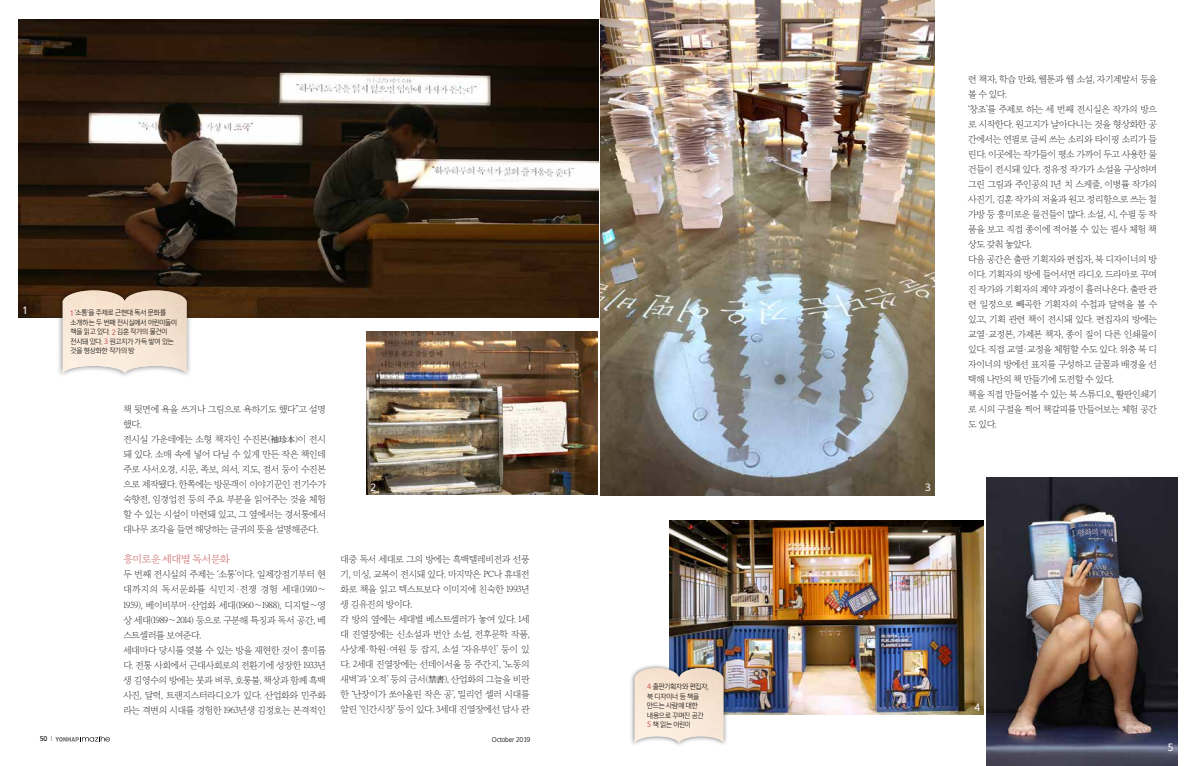
<style>
.page{position:relative;width:1197px;height:766px;background:#fff}
.page>*{position:absolute;margin:0;border:0;box-sizing:border-box;transform-origin:0 0}
.t1{font:10px "Yoon Myungjo Pro 730";letter-spacing:-.04em;color:#ce6a6d}
.t2{font:9.5px "Yoon Gothic Pro 760";color:#fff}
.t3{font:9.2px/15px "Yoon Myungjo Pro 710";letter-spacing:-.05em;color:#000}
.t4{font:7px/9.5px "Yoon Gothic Pro 730";letter-spacing:-.02em;color:#000;scale:.96 1}
.t5{font:500 7px "Arita Heiti";letter-spacing:-.025em;color:#000}
.t6{font:700 7px "Arita Heiti";color:#000}
.s1{font-family:"Yoon Gothic Pro 770";color:#ce6a6d}
.s2{font-weight:300}
</style>
<div class="page">
<svg style="left:55px;top:736px;width:55px;height:5px"></svg>
<img style="left:19px;top:20px;width:579px;height:297px">
<img style="left:600px;top:0;width:334px;height:495px">
<img style="left:669px;top:520px;width:314px;height:194px">
<img style="left:366px;top:331px;width:231px;height:164px">
<div style="left:57px;top:284px;width:135px;height:94px;background:#000;opacity:.5"></div>
<img style="left:63px;top:290px;width:124px;height:83px">
<div style="left:629px;top:663px;width:99px;height:84px;background:#000;opacity:.5"></div>
<img style="left:634px;top:668px;width:89px;height:74px">
<img style="left:986px;top:477px;width:190px;height:288px">
<p class="t2" style="left:23px;top:304px;width:5px">1</p>
<p class="t4" style="left:70px;top:308px;width:113px"><span class="s1">1</span> ‘소통’을 주제로 근현대 독서 문화를 소개하는 두 번째 전시실에서 어린이들이 책을 읽고 있다. <span class="s1">2</span> 김훈 작가의 물건이 전시돼 있다. <span class="s1">3</span> 원고지가 가득 쌓여 있는 것을 형상화한 작가의 방</p>
<p class="t3" style="left:123px;top:401px;width:204px">책 뒷면에 욕을 쓰거나 그림으로 욕하기도 했다”고 설명 했다.<br>전시실 가운데에는 소형 책자인 수진본(袖珍本)이 전시 돼 있다. 소매 속에 넣어 다닐 수 있게 만든 작은 책인데 주로 사서오경, 시문, 족보, 의서, 지도, 점서 등이 수진본 으로 제작됐다. 한쪽에는 방문객이 이야기꾼인 전기수가 숙향전, 임경업전 등의 주요 부분을 읽어주는 것을 체험 할 수 있는 시설이 마련돼 있고, 그 옆에서는 경서통에서 대나무 조각을 들면 해당하는 글귀의 뜻을 설명해준다.</p>
<p class="t1" style="left:123px;top:553px;width:108px">흥미로운 세대별 독서문화</p>
<p class="t3" style="left:123px;top:566px;width:204px">두 번째 전시실의 주제는 ‘소통’이다. 일제강점기부터 현 대까지의 독서문화를 식민지·전쟁 경험 세대(1910∼<br>1959), 베이비부머·산업화 세대(1960∼1988), 디지털∼영 상 세대(1989∼2014) 등으로 구분해 특징과 독서 공간, 베 스트셀러를 보여준다.<br>세대마다 당시를 엿볼 수 있는 방을 재현한 것이 흥미롭 다. 전통 사회에서 근대사회로의 전환기에 성장한 1933년 생 김영수의 방에는 붓과 벼루, 호롱불, 책상과 함께 흑백 사진, 달력, 트랜지스터라디오가 있다. 산업화와 민주화 라는 격변의 시대를 경험한 1963년생 김정호는 본격적인</p>
<p class="t2" style="left:370px;top:481px;width:7px">2</p>
<p class="t2" style="left:925px;top:481px;width:7px">3</p>
<p class="t3" style="left:340px;top:551px;width:191px">대중 독서 세대로 그의 방에는 흑백텔레비전과 선풍 기, 미싱, 교복이 전시돼 있다. 마지막은 PC나 휴대전 화로 책을 읽고 텍스트보다 이미지에 친숙한 1993년 생 김유진의 방이다.<br>각 방의 옆에는 세대별 베스트셀러가 놓여 있다. 1세 대 진열장에는 신소설과 번안 소설, 전후문학 작품, 사상계·학원·여원 등 잡지, 소설 ‘자유부인’ 등이 있 다. 2세대 진열장에는 선데이서울 등 주간지, ‘노동의 새벽’과 ‘오적’ 등의 금서(禁書), 산업화의 그늘을 비판 한 ‘난장이가 쏘아올린 작은 공’, 밀리언 셀러 시대를 알린 ‘인간시장’ 등이 있다. 3세대 진열장에선 답사 관</p>
<p class="t4" style="left:647px;top:682px;width:66px"><span class="s1">4</span> 출판기획자와 편집자, 북 디자이너 등 책을 만드는 사람에 대한 내용으로 꾸며진 공간<br><span class="s1">5</span> 책 읽는 어린이</p>
<p class="t6" style="left:40px;top:734px;width:14px">50 <span class="s2">I</span></p>
<p class="t5" style="left:492px;top:735px;width:40px">October 2019</p>
<p class="t3" style="left:968px;top:71px;width:191px">련 책자, 학습 만화, 웹툰과 웹 소설, 자기계발서 등을 볼 수 있다.<br>‘창조’를 주제로 하는 세 번째 전시실은 작가의 방으 로 시작한다. 원고지가 날아다니는 것을 형상화한 공 간에서는 연필로 글씨 쓰는 소리와 타이핑 소리가 들 린다. 이곳에는 작가들이 평소 가까이 두고 사용한 물 건들이 전시돼 있다. 정유정 작가가 소설을 구상하며 그린 그림과 주인공의 1년 치 스케줄, 이병률 작가의 사진기, 김훈 작가의 저울과 원고 정리함으로 쓰는 철 가방 등 흥미로운 물건들이 많다. 소설, 시, 수필 등 작 품을 보고 직접 종이에 적어볼 수 있는 필사 체험 책 상도 갖춰 놓았다.<br>다음 공간은 출판 기획자와 편집자, 북 디자이너의 방 이다. 기획자의 방에 들어서면 라디오 드라마로 꾸며 진 작가와 기획자의 계약 과정이 흘러나온다. 출판 관 련 일정으로 빼곡한 기획자의 수첩과 달력을 볼 수 있고, 기획 관련 책이 전시돼 있다. 편집자의 방에는 교열·교정본, 가제본 책자, 종이 질이 다른 인쇄물이 있다. 직접 교열·교정을 체험할 수도 있다. 위층 북 디 자이너의 방에선 표지를 구성하고 글꼴과 배경을 선 택해 나만의 책 만들기에 도전할 수 있다.<br>책을 직접 만들어볼 수 있는 북 스튜디오, 활판인쇄기 로 시의 구절을 찍어 책갈피를 만들어보는 체험 공간 도 있다.</p>
<p class="t2" style="left:974px;top:701px;width:7px">4</p>
<p class="t2" style="left:1167px;top:741px;width:7px">5</p>
</div>
